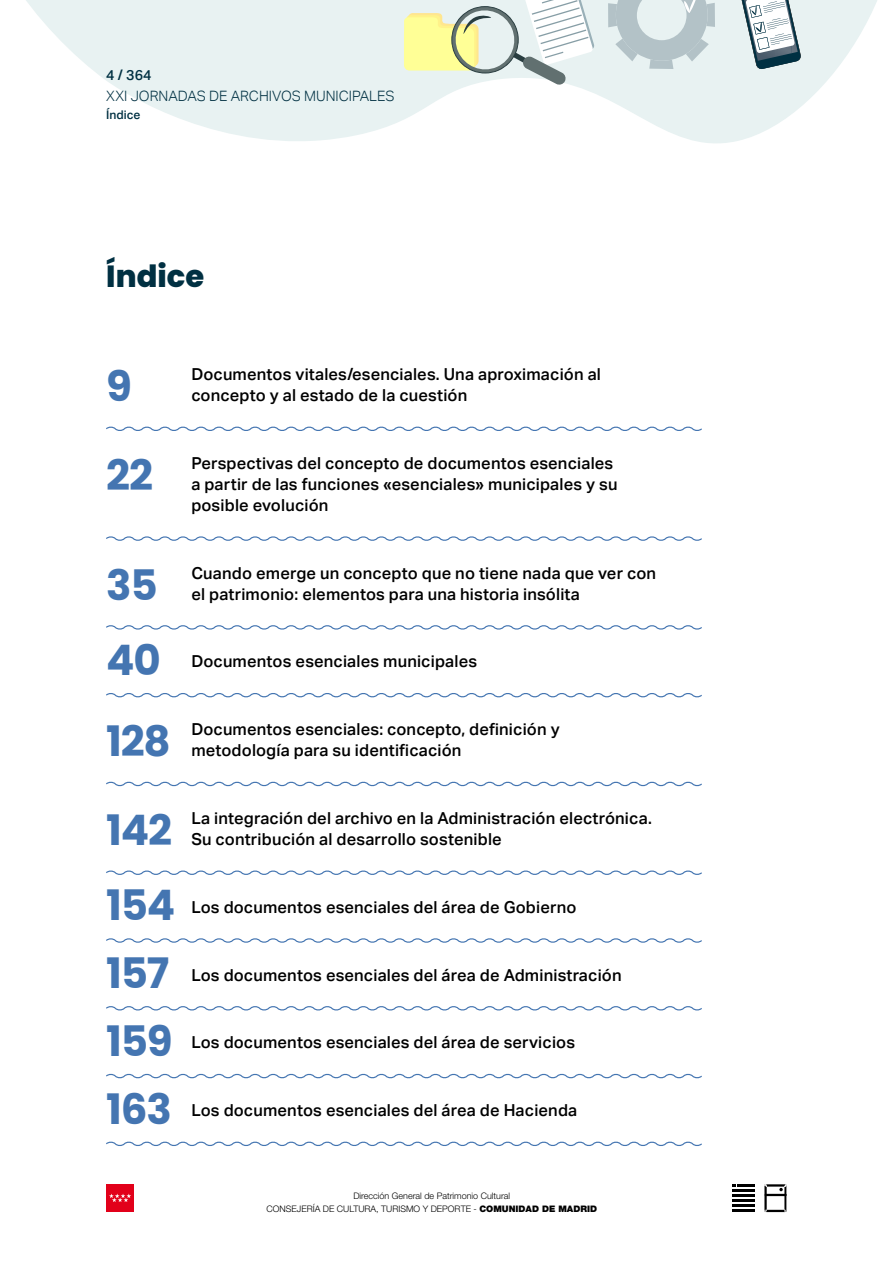
<style>
.page{position:relative;width:893px;height:1263px;background:#fff}
.page>*{position:absolute;margin:0;border:0;box-sizing:border-box;transform-origin:0 0}
.t1{font:700 42px "Poppins";letter-spacing:-.03em;color:#4475b1}
.Título{font:800 30.6px "Poppins";color:#003042}
.t2{font:500 16.5px/21px "Aktiv Grotesk";letter-spacing:.01em;color:#000}
.t3{font:300 14.25px "Aktiv Grotesk";color:#003042}
.t4{font:500 14.25px "Aktiv Grotesk";color:#003042}
.t5{font:500 12px "Aktiv Grotesk";color:#003042}
.t6{font:300 9px/13.5px "Helvetica Neue LT Std";color:#000;text-align:center}
.s1{font-weight:900}
</style>
<div class="page">
<svg style="left:764px;top:1184px;width:23px;height:28px"></svg>
<svg style="left:732px;top:1184px;width:22px;height:2px"></svg>
<hr style="left:732px;top:1189px;width:22px;height:3px;background:#000">
<hr style="left:732px;top:1194px;width:22px;height:3px;background:#000">
<hr style="left:732px;top:1205px;width:22px;height:2px;background:#000">
<hr style="left:732px;top:1199px;width:22px;height:3px;background:#000">
<hr style="left:732px;top:1210px;width:22px;height:2px;background:#000">
<div style="left:106px;top:1184px;width:28px;height:28px;background:#e2001a"></div>
<svg style="left:109px;top:1193px;width:22px;height:9px"></svg>
<svg style="left:26px;top:0;width:851px;height:143px;fill:#e8f2f2"></svg>
<svg style="left:608px;top:0;width:107px;height:69px;background:#ccd9db"></svg>
<svg style="left:739px;top:0;width:62px;height:70px"></svg>
<svg style="left:404px;top:0;width:191px;height:86px"></svg>
<svg style="left:106px;top:426px;width:596px;height:5px"></svg>
<svg style="left:106px;top:536px;width:596px;height:5px"></svg>
<svg style="left:106px;top:625px;width:596px;height:5px"></svg>
<svg style="left:106px;top:693px;width:596px;height:5px"></svg>
<svg style="left:106px;top:781px;width:596px;height:6px"></svg>
<svg style="left:106px;top:870px;width:596px;height:5px"></svg>
<svg style="left:106px;top:938px;width:596px;height:5px"></svg>
<svg style="left:106px;top:1006px;width:596px;height:5px"></svg>
<svg style="left:106px;top:1073px;width:596px;height:6px"></svg>
<svg style="left:106px;top:1141px;width:596px;height:5px"></svg>
<p class="t4" style="left:106px;top:66px;width:47px">4 / 364</p>
<p class="t5" style="left:106px;top:108px;width:36px">Índice</p>
<p class="t3" style="left:106px;top:88px;width:290px">XXI JORNADAS DE ARCHIVOS MUNICIPALES</p>
<p class="Título" style="left:106px;top:259px;width:99px">Índice</p>
<p class="t1" style="left:106px;top:362px;width:27px">9</p>
<p class="t2" style="left:191px;top:364px;width:411px">Documentos vitales/esenciales. Una aproximación al concepto y al estado de la cuestión</p>
<p class="t1" style="left:106px;top:451px;width:48px">22</p>
<p class="t2" style="left:191px;top:453px;width:428px">Perspectivas del concepto de documentos esenciales a partir de las funciones «esenciales» municipales y su posible evolución</p>
<p class="t1" style="left:106px;top:560px;width:53px">35</p>
<p class="t2" style="left:191px;top:562px;width:466px">Cuando emerge un concepto que no tiene nada que ver con el patrimonio: elementos para una historia insólita</p>
<p class="t1" style="left:106px;top:636px;width:56px">40</p>
<p class="t2" style="left:191px;top:651px;width:287px">Documentos esenciales municipales</p>
<p class="t1" style="left:106px;top:717px;width:66px">128</p>
<p class="t2" style="left:191px;top:719px;width:370px">Documentos esenciales: concepto, definición y metodología para su identificación</p>
<p class="t1" style="left:106px;top:806px;width:67px">142</p>
<p class="t2" style="left:191px;top:808px;width:462px">La integración del archivo en la Administración electrónica.<br>Su contribución al desarrollo sostenible</p>
<p class="t1" style="left:106px;top:881px;width:71px">154</p>
<p class="t2" style="left:191px;top:896px;width:387px">Los documentos esenciales del área de Gobierno</p>
<p class="t1" style="left:106px;top:949px;width:65px">157</p>
<p class="t2" style="left:191px;top:964px;width:432px">Los documentos esenciales del área de Administración</p>
<p class="t1" style="left:106px;top:1017px;width:68px">159</p>
<p class="t2" style="left:191px;top:1032px;width:385px">Los documentos esenciales del área de servicios</p>
<p class="t1" style="left:106px;top:1084px;width:67px">163</p>
<p class="t2" style="left:191px;top:1100px;width:387px">Los documentos esenciales del área de Hacienda</p>
<p class="t6" style="left:267px;top:1188px;width:332px">Dirección General de Patrimonio Cultural<br>CONSEJERÍA DE CULTURA, TURISMO Y DEPORTE - <span class="s1">COMUNIDAD DE MADRID</span></p>
</div>
